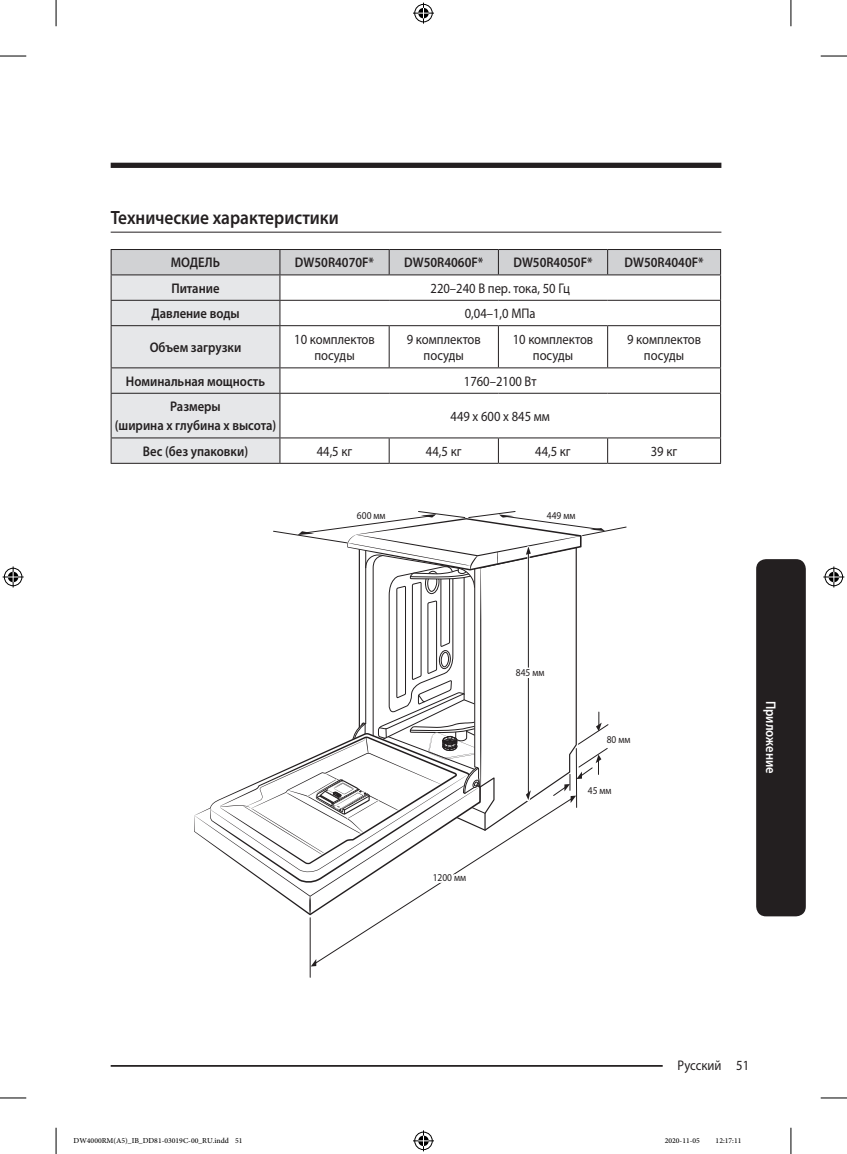
<style>
.page{position:relative;width:847px;height:1154px;background:#fff}
.page>*{position:absolute;margin:0;border:0;box-sizing:border-box;transform-origin:0 0}
.t1{font:600 19.25px "Myriad Pro";color:#231f20;scale:.9 1}
.t2{font:14px/16.8px "Myriad Pro";color:#231f20;text-align:center;scale:.9 1}
.t3{font:600 14px/19.2px "Myriad Pro";color:#231f20;text-align:center;scale:.9 1}
.t4{font:600 14px "Myriad Pro";color:#fff;scale:.9 1}
.t5{font:10.5px "Adobe Arabic";color:#000}
.t6{font:10.5px "Myriad Pro";color:#231f20;scale:.9 1}
</style>
<div class="page">
<hr style="left:111px;top:1065px;width:610px;height:2px;background:#231f20">
<div style="left:662px;top:1055px;width:74px;height:17px;background:#fff"></div>
<div style="left:755px;top:559px;width:50px;height:357px;background:#231f20;border-radius:10px"></div>
<div style="left:111px;top:163px;width:610px;height:5px;background:#231f20"></div>
<hr style="left:111px;top:232px;width:610px;height:1px;background:#231f20">
<svg style="left:316px;top:914px;width:77px;height:50px"></svg>
<svg style="left:311px;top:959px;width:5px;height:7px"></svg>
<hr style="left:310px;top:918px;width:1px;height:59px;background:#231f20">
<svg style="left:111px;top:249px;width:609px;height:665px"></svg>
<svg style="left:0;top:56px;width:26px;height:1px"></svg>
<svg style="left:820px;top:56px;width:26px;height:1px"></svg>
<svg style="left:0;top:1097px;width:26px;height:1px"></svg>
<svg style="left:820px;top:1097px;width:26px;height:1px"></svg>
<svg style="left:56px;top:0;width:1px;height:26px"></svg>
<svg style="left:56px;top:1128px;width:1px;height:26px"></svg>
<svg style="left:790px;top:0;width:1px;height:26px"></svg>
<svg style="left:790px;top:1128px;width:1px;height:26px"></svg>
<svg style="left:413px;top:3px;width:21px;height:21px"></svg>
<svg style="left:413px;top:1130px;width:21px;height:21px"></svg>
<svg style="left:3px;top:566px;width:21px;height:21px"></svg>
<svg style="left:823px;top:566px;width:21px;height:21px"></svg>
<h1 class="t1" style="left:111px;top:206px;width:255px">Технические характеристики</h1>
<p class="t3" style="left:171px;top:253px;width:56px">МОДЕЛЬ</p>
<p class="t3" style="left:295px;top:253px;width:89px">DW50R4070F*</p>
<p class="t3" style="left:404px;top:253px;width:89px">DW50R4060F*</p>
<p class="t3" style="left:513px;top:253px;width:89px">DW50R4050F*</p>
<p class="t3" style="left:624px;top:253px;width:89px">DW50R4040F*</p>
<p class="t3" style="left:171px;top:278px;width:55px">Питание</p>
<p class="t2" style="left:430px;top:279px;width:156px">220–240 В пер. тока, 50 Гц</p>
<p class="t3" style="left:151px;top:303px;width:99px">Давление воды</p>
<p class="t2" style="left:464px;top:305px;width:80px">0,04–1,0 МПа</p>
<p class="t3" style="left:150px;top:337px;width:103px">Объем загрузки</p>
<p class="t2" style="left:294px;top:330px;width:91px">10 комплектов посуды</p>
<p class="t2" style="left:406px;top:330px;width:84px">9 комплектов посуды</p>
<p class="t2" style="left:512px;top:330px;width:91px">10 комплектов посуды</p>
<p class="t2" style="left:626px;top:330px;width:84px">9 комплектов посуды</p>
<p class="t3" style="left:126px;top:371px;width:156px">Номинальная мощность</p>
<p class="t2" style="left:463px;top:372px;width:82px">1760–2100 Вт</p>
<p class="t3" style="left:115px;top:396px;width:181px">Размеры<br>(ширина x глубина x высота)</p>
<p class="t2" style="left:450px;top:407px;width:112px">449 x 600 x 845 мм</p>
<p class="t3" style="left:143px;top:441px;width:118px">Вес (без упаковки)</p>
<p class="t2" style="left:316px;top:442px;width:41px">44,5 кг</p>
<p class="t2" style="left:426px;top:442px;width:41px">44,5 кг</p>
<p class="t2" style="left:535px;top:442px;width:41px">44,5 кг</p>
<p class="t2" style="left:650px;top:442px;width:31px">39 кг</p>
<p class="t6" style="left:357px;top:509px;width:33px">600 мм</p>
<p class="t6" style="left:546px;top:509px;width:33px">449 мм</p>
<p class="t6" style="left:432px;top:871px;width:39px">1200 мм</p>
<p class="t6" style="left:515px;top:666px;width:33px">845 мм</p>
<p class="t6" style="left:606px;top:733px;width:28px">80 мм</p>
<p class="t6" style="left:587px;top:784px;width:28px">45 мм</p>
<p class="t4" style="left:779px;top:701px;width:82px;rotate:90deg">Приложение</p>
<p class="t2" style="left:677px;top:1056px;width:81px">Русский 51</p>
<p class="t5" style="left:74px;top:1133px;width:170px">DW4000RM(A5)_IB_DD81-03019C-00_RU.indd 51</p>
<p class="t5" style="left:664px;top:1133px;width:37px">2020-11-05</p>
<p class="t5" style="left:715px;top:1133px;width:27px">12:17:11</p>
</div>
